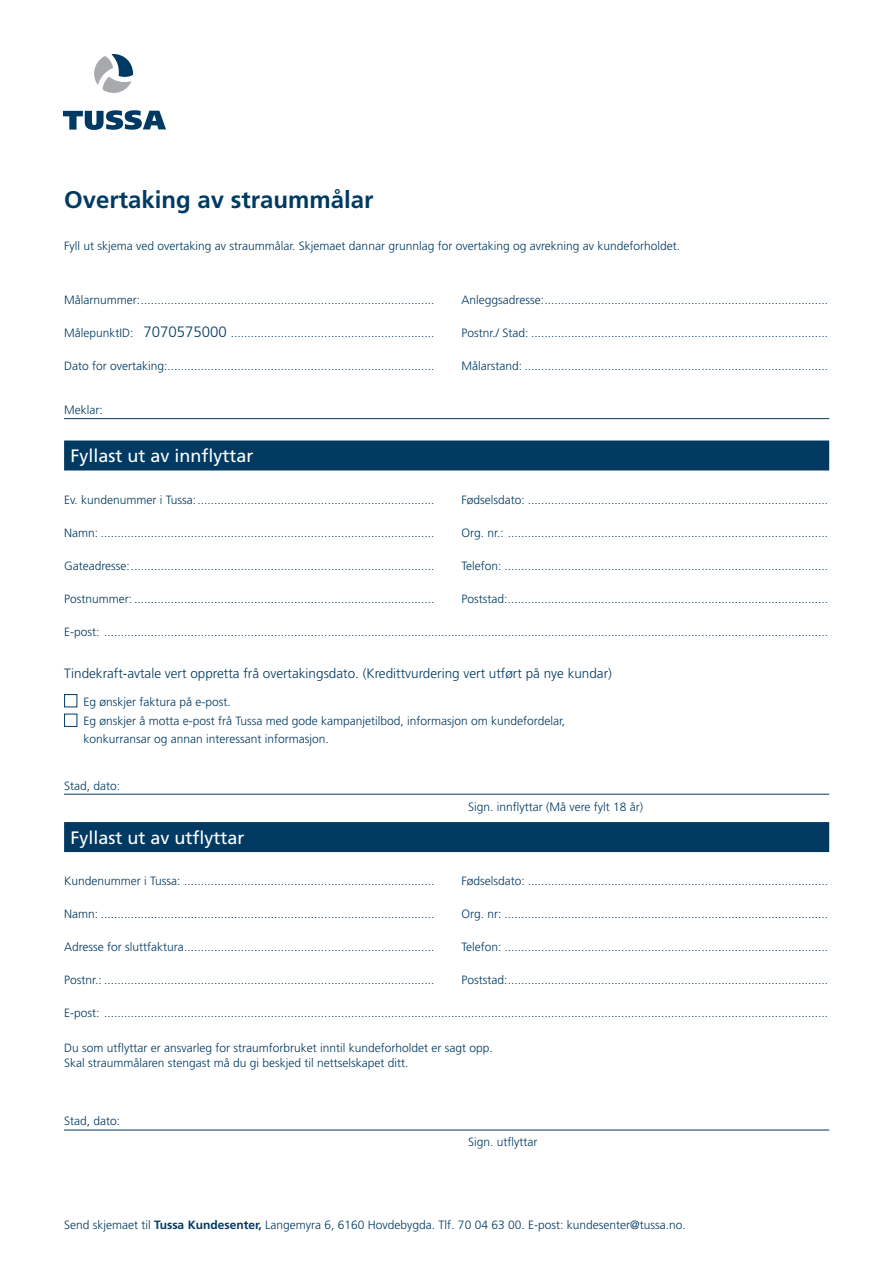
<style>
.page{position:relative;width:893px;height:1263px;background:#fff}
.page>*{position:absolute;margin:0;border:0;box-sizing:border-box;transform-origin:0 0}
.t1{font:700 24px "Frutiger LT";color:#003a62}
.t2{font:18px "Frutiger LT";color:#fff}
.t3{font:300 13.5px "Frutiger LT";color:#003a62}
.t4{font:300 12px/18px "Frutiger LT";color:#003a62}
.s1{font-size:15px}
.s2{font-weight:700}
</style>
<div class="page">
<svg style="left:63px;top:110px;width:103px;height:20px"></svg>
<svg style="left:94px;top:54px;width:39px;height:39px"></svg>
<hr style="left:64px;top:418px;width:765px;height:1px;background:#003a62">
<div style="left:64px;top:440px;width:765px;height:30px;background:#003a62"></div>
<hr style="left:64px;top:794px;width:765px;height:1px;background:#003a62">
<div style="left:64px;top:822px;width:765px;height:30px;background:#003a62"></div>
<hr style="left:64px;top:1130px;width:765px;height:1px;background:#003a62">
<div style="left:64px;top:694px;width:13px;height:13px;border:1px solid #003a62"></div>
<div style="left:64px;top:714px;width:13px;height:13px;border:1px solid #003a62"></div>
<p class="t1" style="left:64px;top:186px;width:311px">Overtaking av straummålar</p>
<p class="t4" style="left:64px;top:237px;width:618px">Fyll ut skjema ved overtaking av straummålar. Skjemaet dannar grunnlag for overtaking og avrekning av kundeforholdet.</p>
<p class="t4" style="left:64px;top:291px;width:372px">Målarnummer:........................................................................................</p>
<p class="t4" style="left:462px;top:291px;width:368px">Anleggsadresse:.....................................................................................</p>
<p class="t4" style="left:64px;top:324px;width:372px">MålepunktID: <span class="s1">7070575000</span> .............................................................</p>
<p class="t4" style="left:462px;top:324px;width:368px">Postnr./ Stad: .........................................................................................</p>
<p class="t4" style="left:64px;top:357px;width:372px">Dato for overtaking:................................................................................</p>
<p class="t4" style="left:462px;top:357px;width:368px">Målarstand: ...........................................................................................</p>
<p class="t4" style="left:64px;top:401px;width:40px">Meklar:</p>
<p class="t2" style="left:70px;top:445px;width:185px">Fyllast ut av innflyttar</p>
<p class="t4" style="left:64px;top:490px;width:372px">Ev. kundenummer i Tussa:.......................................................................</p>
<p class="t4" style="left:462px;top:490px;width:368px">Fødselsdato: ..........................................................................................</p>
<p class="t4" style="left:64px;top:523px;width:372px">Namn: ....................................................................................................</p>
<p class="t4" style="left:462px;top:523px;width:368px">Org. nr.: ................................................................................................</p>
<p class="t4" style="left:64px;top:556px;width:372px">Gateadresse:...........................................................................................</p>
<p class="t4" style="left:462px;top:556px;width:368px">Telefon: .................................................................................................</p>
<p class="t4" style="left:64px;top:589px;width:372px">Postnummer: ..........................................................................................</p>
<p class="t4" style="left:462px;top:589px;width:368px">Poststad:................................................................................................</p>
<p class="t4" style="left:64px;top:622px;width:765px">E-post: .........................................................................................................................................................................................................................</p>
<p class="t3" style="left:64px;top:665px;width:549px">Tindekraft-avtale vert oppretta frå overtakingsdato. (Kredittvurdering vert utført på nye kundar)</p>
<p class="t4" style="left:84px;top:692px;width:149px">Eg ønskjer faktura på e-post.</p>
<p class="t4" style="left:84px;top:712px;width:483px">Eg ønskjer å motta e-post frå Tussa med gode kampanjetilbod, informasjon om kundefordelar, konkurransar og annan interessant informasjon.</p>
<p class="t4" style="left:64px;top:776px;width:58px">Stad, dato:</p>
<p class="t4" style="left:468px;top:797px;width:177px">Sign. innflyttar (Må vere fylt 18 år)</p>
<p class="t2" style="left:70px;top:827px;width:176px">Fyllast ut av utflyttar</p>
<p class="t4" style="left:64px;top:872px;width:372px">Kundenummer i Tussa: ...........................................................................</p>
<p class="t4" style="left:462px;top:872px;width:368px">Fødselsdato: ..........................................................................................</p>
<p class="t4" style="left:64px;top:905px;width:372px">Namn: ....................................................................................................</p>
<p class="t4" style="left:462px;top:905px;width:368px">Org. nr: .................................................................................................</p>
<p class="t4" style="left:64px;top:938px;width:372px">Adresse for sluttfaktura...........................................................................</p>
<p class="t4" style="left:462px;top:938px;width:368px">Telefon: .................................................................................................</p>
<p class="t4" style="left:64px;top:971px;width:372px">Postnr.: ...................................................................................................</p>
<p class="t4" style="left:462px;top:971px;width:368px">Poststad:................................................................................................</p>
<p class="t4" style="left:64px;top:1004px;width:765px">E-post: .........................................................................................................................................................................................................................</p>
<p class="t4" style="left:64px;top:1041px;width:430px;line-height:14.4px">Du som utflyttar er ansvarleg for straumforbruket inntil kundeforholdet er sagt opp.<br>Skal straummålaren stengast må du gi beskjed til nettselskapet ditt.</p>
<p class="t4" style="left:64px;top:1112px;width:58px">Stad, dato:</p>
<p class="t4" style="left:468px;top:1133px;width:71px">Sign. utflyttar</p>
<p class="t4" style="left:64px;top:1216px;width:623px">Send skjemaet til <span class="s2">Tussa Kundesenter,</span> Langemyra 6, 6160 Hovdebygda. Tlf. 70 04 63 00. E-post: kundesenter@tussa.no.</p>
</div>
